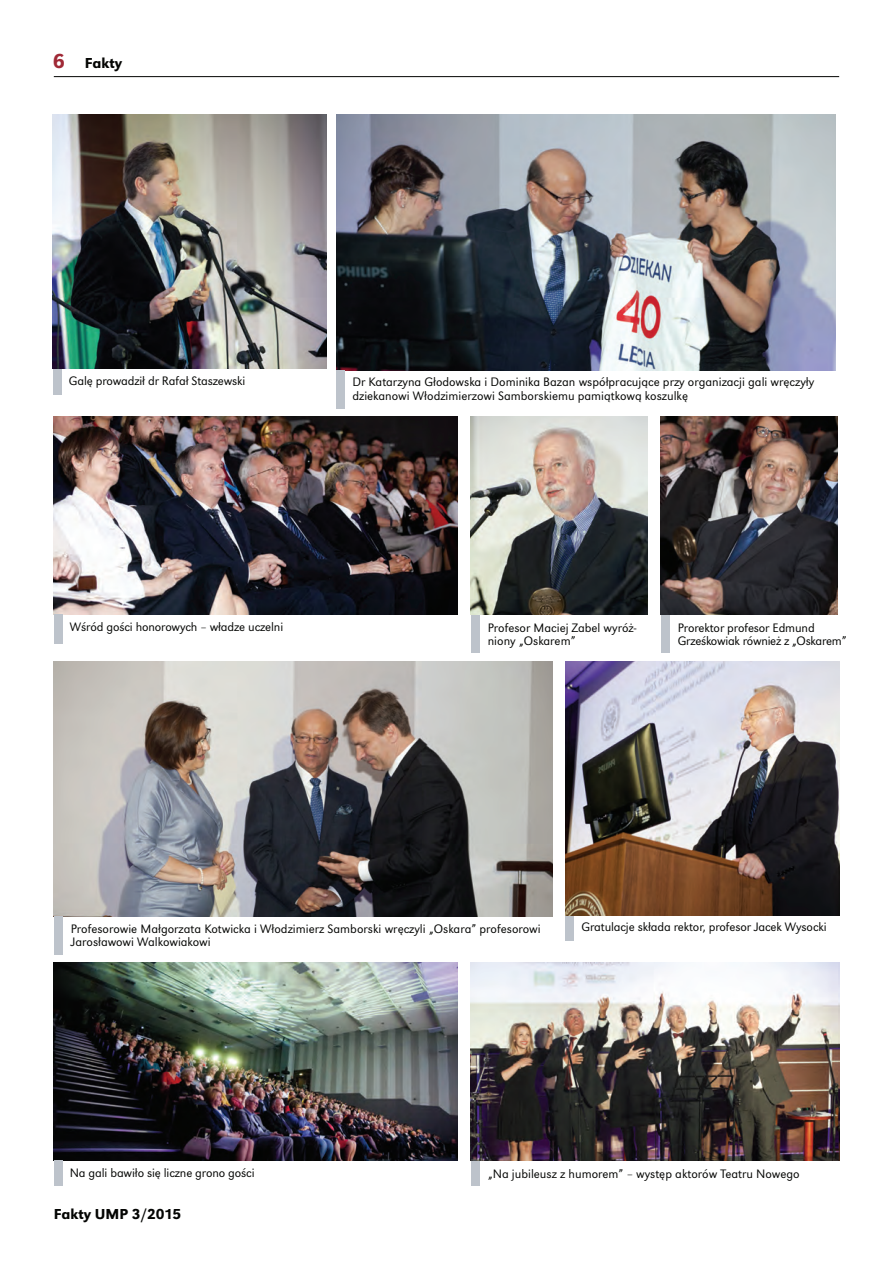
<style>
.page{position:relative;width:893px;height:1263px;background:#fff}
.page>*{position:absolute;margin:0;border:0;box-sizing:border-box;transform-origin:0 0}
.t1{font:500 15px "URW Grotesk TEE";color:#040503}
.t2{font:300 12.75px/13.5px "URW Grotesk TEE";color:#040503}
.t3{font:300 12.75px/13.5px "URW Grotesk TEE";letter-spacing:-.02em;color:#040503}
.s1{font-size:21px;color:#a02936}
</style>
<div class="page">
<hr style="left:54px;top:76px;width:785px;height:1px;background:#040503">
<img style="left:336px;top:115px;width:499px;height:255px">
<div style="left:336px;top:370px;width:9px;height:38px;background:#bdc3cb"></div>
<div style="left:53px;top:369px;width:8px;height:25px;background:#bdc3cb"></div>
<img style="left:53px;top:115px;width:273px;height:254px">
<div style="left:565px;top:915px;width:9px;height:26px;background:#bdc3cb"></div>
<img style="left:54px;top:661px;width:499px;height:255px">
<div style="left:54px;top:916px;width:8px;height:38px;background:#bdc3cb"></div>
<img style="left:565px;top:661px;width:274px;height:254px">
<img style="left:54px;top:963px;width:404px;height:197px">
<div style="left:54px;top:1160px;width:8px;height:26px;background:#bdc3cb"></div>
<div style="left:470px;top:1160px;width:9px;height:26px;background:#bdc3cb"></div>
<img style="left:470px;top:963px;width:369px;height:197px">
<img style="left:54px;top:417px;width:404px;height:197px">
<div style="left:54px;top:614px;width:8px;height:30px;background:#bdc3cb"></div>
<div style="left:470px;top:614px;width:9px;height:39px;background:#bdc3cb"></div>
<div style="left:660px;top:614px;width:9px;height:39px;background:#bdc3cb"></div>
<img style="left:470px;top:417px;width:177px;height:197px">
<img style="left:660px;top:417px;width:177px;height:197px">
<p class="t1" style="left:53px;top:57px;width:71px"><span class="s1">6</span> Fakty</p>
<p class="t2" style="left:69px;top:376px;width:178px">Galę prowadził dr Rafał Staszewski</p>
<p class="t2" style="left:352px;top:377px;width:463px">Dr Katarzyna Głodowska i Dominika Bazan współpracujące przy organizacji gali wręczyły dziekanowi Włodzimierzowi Samborskiemu pamiątkową koszulkę</p>
<p class="t2" style="left:70px;top:621px;width:215px">Wśród gości honorowych – władze uczelni</p>
<p class="t2" style="left:487px;top:622px;width:150px">Profesor Maciej Zabel wyróż&shy;niony „Oskarem”</p>
<p class="t3" style="left:677px;top:622px;width:170px">Prorektor profesor Edmund<br>Grześkowiak również z „Oskarem”</p>
<p class="t2" style="left:71px;top:923px;width:471px">Profesorowie Małgorzata Kotwicka i Włodzimierz Samborski wręczyli „Oskara” profesorowi</p>
<p class="t2" style="left:581px;top:922px;width:246px">Gratulacje składa rektor, profesor Jacek Wysocki</p>
<p class="t2" style="left:71px;top:936px;width:141px">Jarosławowi Walkowiakowi</p>
<p class="t2" style="left:70px;top:1167px;width:186px">Na gali bawiło się liczne grono gości</p>
<p class="t2" style="left:487px;top:1168px;width:313px">„Na jubileusz z humorem” – występ aktorów Teatru Nowego</p>
<p class="t1" style="left:54px;top:1209px;width:129px">Fakty UMP 3/2015</p>
</div>
